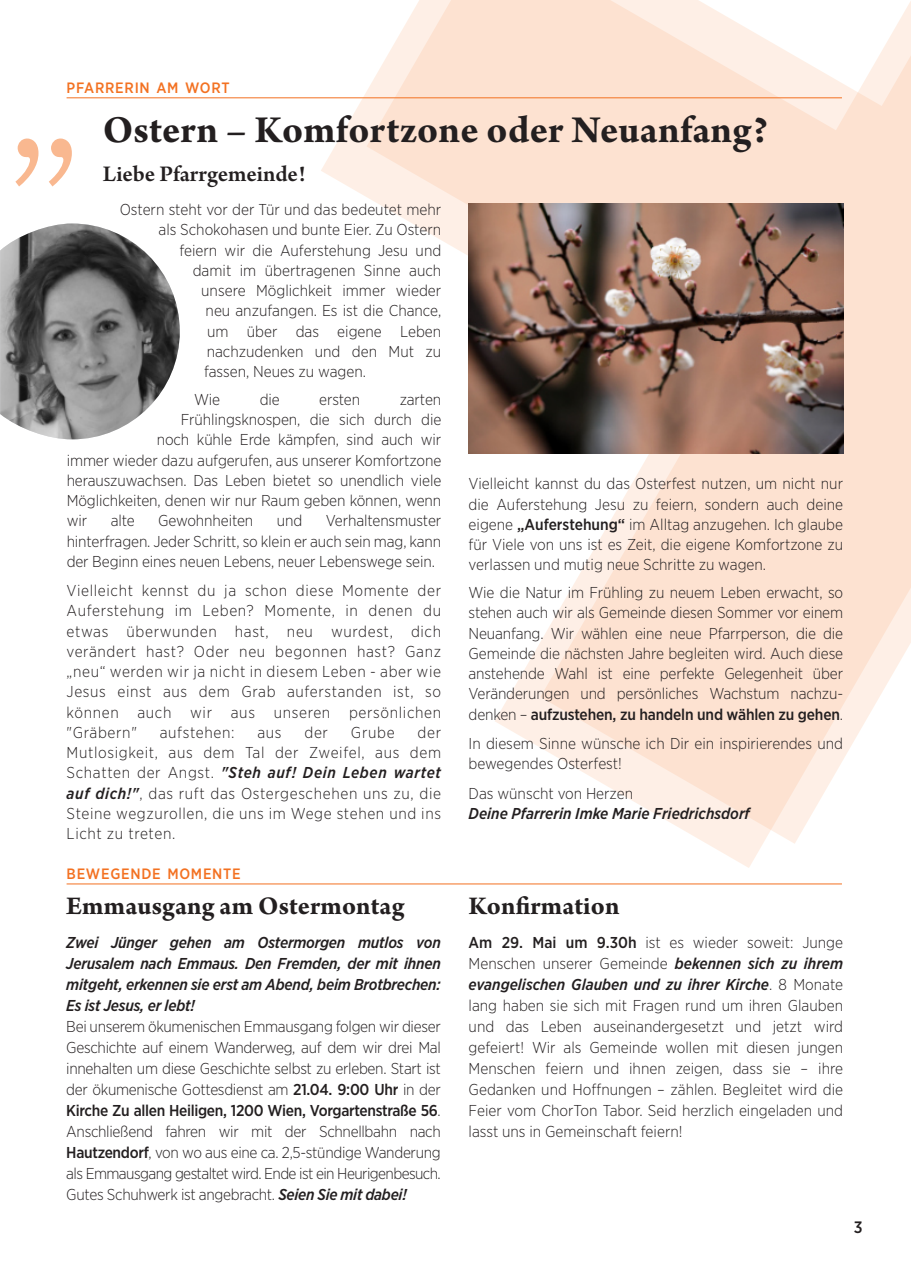
<style>
.page{position:relative;width:911px;height:1281px;background:#fff}
.page>*{position:absolute;margin:0;border:0;box-sizing:border-box;transform-origin:0 0}
.t1{font:700 40.5px "Arno Pro";letter-spacing:.005em;color:#231f20}
.t2{font:700 27px "Arno Pro";letter-spacing:.005em;color:#231f20}
.t3{font:600 23.7px "Arno Pro";color:#231f20}
.t4{font:500 16.5px "Gotham Narrow";color:#231f20}
.t5{font:300 15.75px/20.2px "Gotham Narrow";color:#231f20;text-align:justify}
.t6{font:italic 500 15.75px/21px "Gotham Narrow";letter-spacing:-.015em;color:#231f20;text-align:justify}
.t7{font:300 15.75px "Gotham Narrow";letter-spacing:.04em;color:#231f20}
.t8{font:500 15px "Gotham Narrow";letter-spacing:.05em;color:#f37121}
.s1{font-weight:500;font-style:italic}
.s2{font-weight:500}
</style>
<div class="page">
<img style="left:0;top:223px;width:180px;height:216px">
<svg style="left:320px;top:0;width:590px;height:867px"></svg>
<hr style="left:67px;top:98px;width:774px;height:1px;background:#f37121">
<hr style="left:67px;top:883px;width:774px;height:1px;background:#f37121">
<svg style="left:15px;top:138px;width:57px;height:48px"></svg>
<img style="left:468px;top:204px;width:374px;height:249px">
<p class="t8" style="left:67px;top:81px;width:164px">PFARRERIN AM WORT</p>
<h1 class="t1" style="left:103px;top:114px;width:666px">Ostern – Komfortzone oder Neuanfang?</h1>
<h3 class="t3" style="left:103px;top:165px;width:204px">Liebe Pfarrgemeinde!</h3>
<p class="t5" style="left:120px;top:200px;width:323px">Ostern steht vor der Tür und das bedeutet mehr</p>
<p class="t5" style="left:158px;top:220px;width:284px">als Schokohasen und bunte Eier. Zu Ostern</p>
<p class="t5" style="left:179px;top:241px;width:263px">feiern wir die Auferstehung Jesu und</p>
<p class="t5" style="left:193px;top:261px;width:250px">damit im übertragenen Sinne auch</p>
<p class="t5" style="left:201px;top:281px;width:241px">unsere Möglichkeit immer wieder</p>
<p class="t5" style="left:205px;top:301px;width:237px">neu anzufangen. Es ist die Chance,</p>
<p class="t5" style="left:207px;top:322px;width:235px">um über das eigene Leben</p>
<p class="t5" style="left:207px;top:342px;width:236px">nachzudenken und den Mut zu</p>
<p class="t5" style="left:204px;top:362px;width:163px">fassen, Neues zu wagen.</p>
<p class="t5" style="left:194px;top:390px;width:28px">Wie</p>
<p class="t5" style="left:259px;top:390px;width:22px">die</p>
<p class="t5" style="left:319px;top:390px;width:42px">ersten</p>
<p class="t5" style="left:399px;top:390px;width:43px">zarten</p>
<p class="t5" style="left:181px;top:410px;width:262px">Frühlingsknospen, die sich durch die</p>
<p class="t5" style="left:157px;top:430px;width:286px">noch kühle Erde kämpfen, sind auch wir</p>
<p class="t5" style="left:67px;top:451px;width:376px">immer wieder dazu aufgerufen, aus unserer Komfortzone</p>
<p class="t5" style="left:67px;top:471px;width:376px">herauszuwachsen. Das Leben bietet so unendlich viele</p>
<p class="t5" style="left:67px;top:491px;width:376px">Möglichkeiten, denen wir nur Raum geben können, wenn</p>
<p class="t5" style="left:67px;top:511px;width:22px">wir</p>
<p class="t5" style="left:111px;top:511px;width:26px">alte</p>
<p class="t5" style="left:158px;top:511px;width:97px">Gewohnheiten</p>
<p class="t5" style="left:277px;top:511px;width:27px">und</p>
<p class="t5" style="left:67px;top:511px;width:376px;text-indent:259px">Verhaltensmuster hinterfragen. Jeder Schritt, so klein er auch sein mag, kann der Beginn eines neuen Lebens, neuer Lebenswege sein.</p>
<p class="t5" style="left:67px;top:581px;width:376px">Vielleicht kennst du ja schon diese Momente der Auferstehung im Leben? Momente, in denen du etwas überwunden hast, neu wurdest, dich verändert hast? Oder neu begonnen hast? Ganz „neu“ werden wir ja nicht in diesem Leben - aber wie Jesus einst aus dem Grab auferstanden ist, so können auch wir aus unseren persönlichen "Gräbern"</p>
<p class="t7" style="left:160px;top:725px;width:76px">aufstehen:</p>
<p class="t5" style="left:257px;top:723px;width:26px">aus</p>
<p class="t5" style="left:304px;top:723px;width:25px">der</p>
<p class="t5" style="left:351px;top:723px;width:45px">Grube</p>
<p class="t5" style="left:67px;top:723px;width:376px;text-indent:351px">der Mutlosigkeit, aus dem Tal der Zweifel, aus dem Schatten der Angst. <span class="s1">"Steh auf! Dein Leben wartet auf dich!"</span>, das ruft das Ostergeschehen uns zu, die Steine wegzurollen, die uns im Wege stehen und ins Licht zu treten.</p>
<p class="t5" style="left:468px;top:474px;width:376px">Vielleicht kannst du das Osterfest nutzen, um nicht nur die Auferstehung Jesu zu feiern, sondern auch deine eigene <span class="s2">„Auferstehung“</span> im Alltag anzugehen. Ich glaube für Viele von uns ist es Zeit, die eigene Komfortzone zu verlassen und mutig neue Schritte zu wagen.</p>
<p class="t5" style="left:468px;top:583px;width:376px">Wie die Natur im Frühling zu neuem Leben erwacht, so stehen auch wir als Gemeinde diesen Sommer vor einem Neuanfang. Wir wählen eine neue Pfarrperson, die die Gemeinde die nächsten Jahre begleiten wird. Auch diese anstehende Wahl ist eine perfekte Gelegenheit über Veränderungen und persönliches Wachstum nachzu&shy;denken – <span class="s2">aufzustehen, zu handeln und wählen zu gehen</span>.</p>
<p class="t5" style="left:468px;top:734px;width:376px">In diesem Sinne wünsche ich Dir ein inspirierendes und bewegendes Osterfest!</p>
<p class="t5" style="left:468px;top:783px;width:166px">Das wünscht von Herzen</p>
<p class="t6" style="left:468px;top:803px;width:283px">Deine Pfarrerin Imke Marie Friedrichsdorf</p>
<p class="t8" style="left:67px;top:867px;width:176px">BEWEGENDE MOMENTE</p>
<h2 class="t2" style="left:66px;top:895px;width:339px">Emmausgang am Ostermontag</h2>
<h2 class="t2" style="left:468px;top:895px;width:152px">Konfirmation</h2>
<p class="t5" style="left:468px;top:932px;width:376px;line-height:21px"><span class="s2">Am 29. Mai um 9.30h</span> ist es wieder soweit: Junge Menschen unserer Gemeinde <span class="s1">bekennen sich zu ihrem evangelischen Glauben und zu ihrer Kirche</span>. 8 Monate lang haben sie sich mit Fragen rund um ihren Glauben und das Leben auseinandergesetzt und jetzt wird gefeiert! Wir als Gemeinde wollen mit diesen jungen Menschen feiern und ihnen zeigen, dass sie – ihre Gedanken und Hoffnungen – zählen. Begleitet wird die Feier vom ChorTon Tabor. Seid herzlich eingeladen und lasst uns in Gemeinschaft feiern!</p>
<p class="t6" style="left:66px;top:932px;width:376px">Zwei Jünger gehen am Ostermorgen mutlos von Jerusalem nach Emmaus. Den Fremden, der mit ihnen mitgeht, erkennen sie erst am Abend, beim Brotbrechen:<br>Es ist Jesus, er lebt!</p>
<p class="t5" style="left:66px;top:1016px;width:376px;line-height:21px">Bei unserem ökumenischen Emmausgang folgen wir dieser Geschichte auf einem Wanderweg, auf dem wir drei Mal innehalten um diese Geschichte selbst zu erleben. Start ist der ökumenische Gottesdienst am <span class="s2">21.04. 9:00 Uhr</span> in der <span class="s2">Kirche Zu allen Heiligen, 1200 Wien, Vorgartenstraße 56</span>.<br>Anschließend fahren wir mit der Schnellbahn nach <span class="s2">Hautzendorf</span>, von wo aus eine ca. 2,5-stündige Wanderung als Emmausgang gestaltet wird. Ende ist ein Heurigenbesuch.<br>Gutes Schuhwerk ist angebracht. <span class="s1">Seien Sie mit dabei!</span></p>
<p class="t4" style="left:853px;top:1219px;width:10px">3</p>
</div>
